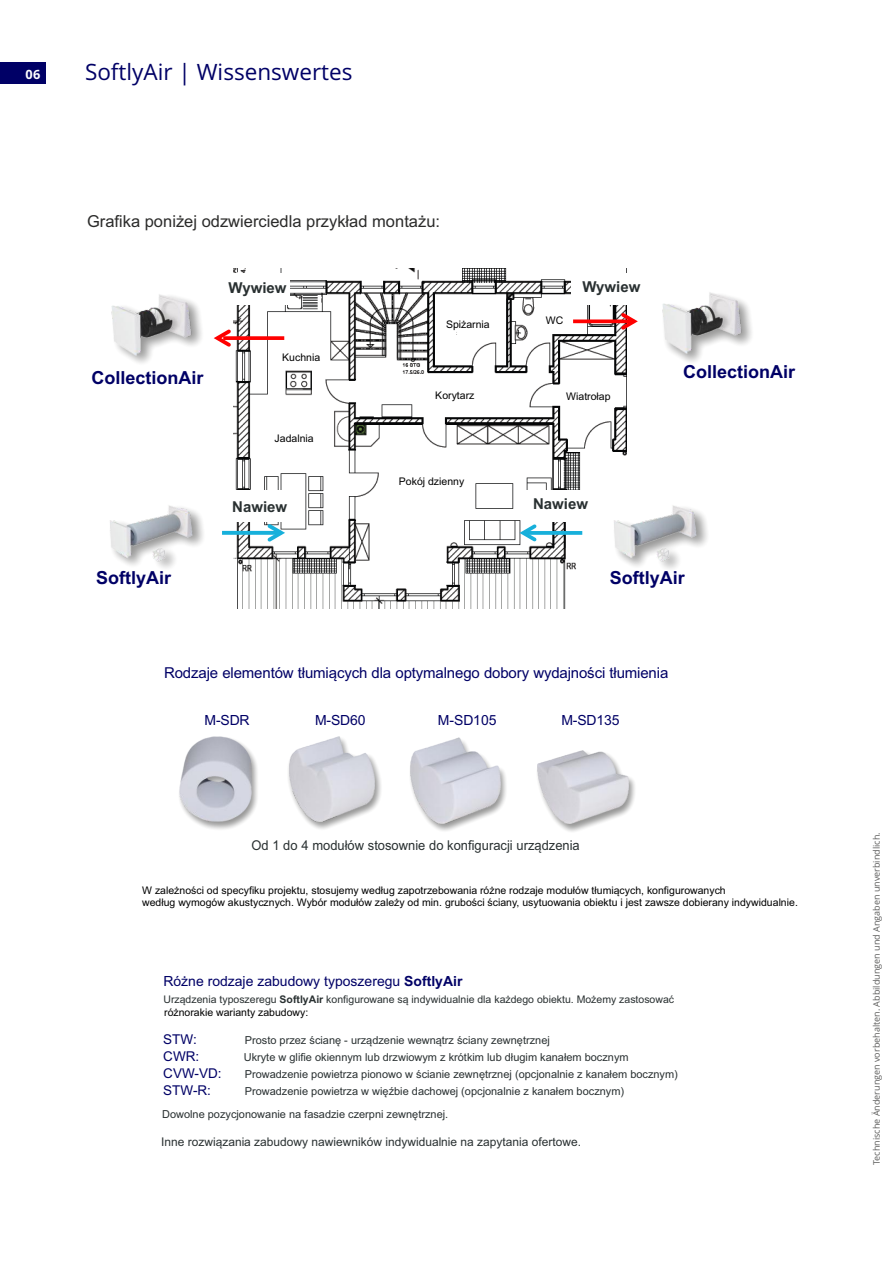
<style>
.page{position:relative;width:893px;height:1263px;background:#fff}
.page>*{position:absolute;margin:0;border:0;box-sizing:border-box;transform-origin:0 0}
.t1{font:22.5px "Open Sans";color:#006}
.t2{font:700 18px "Arial";color:#006}
.t3{font:16.5px "Arial";color:#2b2b2a}
.t4{font:15px "Arial";letter-spacing:-.01em;color:#006}
.t5{font:700 15px "Arial";color:#293031}
.t6{font:13.95px "Arial";color:#006}
.t7{font:13.5px "Arial";color:#293031;scale:.96 1}
.t8{font:13.5px "Arial";color:#006}
.t9{font:700 12.75px "Open Sans";color:#fff}
.t10{font:12px "Arial";color:#293031}
.t11{font:10.95px/23.4px "Arial";color:#293031}
.t12{font:10.5px/11.7px "Arial";color:#000}
.t13{font:10.5px "Arial";color:#293031}
.t14{font:9px "Open Sans";color:#5c5c5b}
.s1{font-weight:700}
</style>
<div class="page">
<img style="left:234px;top:269px;width:392px;height:339px">
<svg style="left:213px;top:329px;width:18px;height:18px"></svg>
<svg style="left:222px;top:531px;width:42px;height:4px"></svg>
<svg style="left:264px;top:521px;width:25px;height:24px"></svg>
<svg style="left:540px;top:531px;width:42px;height:4px"></svg>
<svg style="left:516px;top:521px;width:24px;height:24px"></svg>
<svg style="left:573px;top:319px;width:45px;height:4px"></svg>
<svg style="left:618px;top:310px;width:20px;height:23px"></svg>
<div style="left:571px;top:273px;width:65px;height:31px;background:#fff"></div>
<img style="left:662px;top:292px;width:90px;height:67px">
<div style="left:611px;top:503px;width:99px;height:72px;background:#2b2b2a;opacity:.5"></div>
<img style="left:603px;top:498px;width:106px;height:66px">
<img style="left:111px;top:294px;width:91px;height:67px">
<img style="left:110px;top:505px;width:93px;height:59px">
<div style="left:225px;top:273px;width:65px;height:32px;background:#fff"></div>
<div style="left:221px;top:490px;width:65px;height:32px;background:#fff"></div>
<div style="left:522px;top:490px;width:65px;height:32px;background:#fff"></div>
<div style="left:286px;top:357px;width:42px;height:10px;background:#fff"></div>
<div style="left:279px;top:445px;width:42px;height:9px;background:#fff"></div>
<svg style="left:223px;top:336px;width:61px;height:4px"></svg>
<div style="left:0;top:62px;width:46px;height:22px;background:#006"></div>
<div style="left:286px;top:736px;width:97px;height:96px;background:#2b2b2a;opacity:.5"></div>
<img style="left:289px;top:736px;width:86px;height:85px">
<div style="left:176px;top:736px;width:83px;height:96px;background:#2b2b2a;opacity:.5"></div>
<img style="left:179px;top:736px;width:72px;height:85px">
<div style="left:408px;top:737px;width:101px;height:97px;background:#2b2b2a;opacity:.5"></div>
<img style="left:411px;top:738px;width:89px;height:85px">
<div style="left:534px;top:749px;width:103px;height:85px;background:#2b2b2a;opacity:.5"></div>
<img style="left:538px;top:750px;width:91px;height:74px">
<p class="t9" style="left:26px;top:69px;width:16px">06</p>
<h1 class="t1" style="left:85px;top:63px;width:269px">SoftlyAir | Wissenswertes</h1>
<h3 class="t3" style="left:87px;top:215px;width:355px">Grafika poniżej odzwierciedla przykład montażu:</h3>
<h3 class="t5" style="left:228px;top:282px;width:60px">Wywiew</h3>
<h3 class="t5" style="left:582px;top:281px;width:60px">Wywiew</h3>
<p class="t12" style="left:282px;top:352px;width:39px">Kuchnia</p>
<p class="t12" style="left:446px;top:320px;width:45px">Spiżarnia</p>
<p class="t12" style="left:546px;top:316px;width:19px">WC</p>
<h2 class="t2" style="left:91px;top:371px;width:114px">CollectionAir</h2>
<h2 class="t2" style="left:683px;top:365px;width:114px">CollectionAir</h2>
<p class="t12" style="left:275px;top:433px;width:41px">Jadalnia</p>
<p class="t12" style="left:435px;top:390px;width:41px">Korytarz</p>
<p class="t12" style="left:566px;top:392px;width:46px">Wiatrołap</p>
<p class="t12" style="left:399px;top:476px;width:67px">Pokój dzienny</p>
<h3 class="t5" style="left:232px;top:501px;width:57px">Nawiew</h3>
<h3 class="t5" style="left:533px;top:498px;width:57px">Nawiew</h3>
<h2 class="t2" style="left:96px;top:571px;width:77px">SoftlyAir</h2>
<h2 class="t2" style="left:610px;top:571px;width:77px">SoftlyAir</h2>
<h3 class="t4" style="left:164px;top:667px;width:506px">Rodzaje elementów tłumiących dla optymalnego dobory wydajności tłumienia</h3>
<p class="t6" style="left:205px;top:715px;width:46px">M-SDR</p>
<p class="t6" style="left:315px;top:715px;width:52px">M-SD60</p>
<p class="t6" style="left:438px;top:715px;width:60px">M-SD105</p>
<p class="t6" style="left:562px;top:715px;width:60px">M-SD135</p>
<p class="t7" style="left:251px;top:841px;width:344px">Od 1 do 4 modułów stosownie do konfiguracji urządzenia</p>
<p class="t14" style="left:873px;top:1165px;width:334px;rotate:-90deg">Technische Änderungen vorbehalten. Abbildungen und Angaben unverbindlich.</p>
<p class="t12" style="left:142px;top:886px;width:657px">W zależności od specyfiku projektu, stosujemy według zapotrzebowania różne rodzaje modułów tłumiących, konfigurowanych<br>według wymogów akustycznych. Wybór modułów zależy od min. grubości ściany, usytuowania obiektu i jest zawsze dobierany indywidualnie.</p>
<p class="t6" style="left:163px;top:976px;width:300px">Różne rodzaje zabudowy typoszeregu <span class="s1">SoftlyAir</span></p>
<p class="t13" style="left:163px;top:996px;width:512px">Urządzenia typoszeregu <span class="s1">SoftlyAir</span> konfigurowane są indywidualnie dla każdego obiektu. Możemy zastosować</p>
<p class="t8" style="left:163px;top:1034px;width:35px">STW:</p>
<p class="t11" style="left:245px;top:1029px;width:307px">Prosto przez ścianę - urządzenie wewnątrz ściany zewnętrznej</p>
<p class="t8" style="left:163px;top:1051px;width:37px">CWR:</p>
<p class="t11" style="left:244px;top:1046px;width:386px">Ukryte w glifie okiennym lub drzwiowym z krótkim lub długim kanałem bocznym</p>
<p class="t8" style="left:163px;top:1068px;width:60px">CVW-VD:</p>
<p class="t11" style="left:245px;top:1063px;width:435px">Prowadzenie powietrza pionowo w ścianie zewnętrznej (opcjonalnie z kanałem bocznym)</p>
<p class="t8" style="left:163px;top:1085px;width:49px">STW-R:</p>
<p class="t12" style="left:164px;top:1007px;width:146px">różnorakie warianty zabudowy:</p>
<p class="t11" style="left:162px;top:1080px;width:464px;text-indent:83px">Prowadzenie powietrza w więźbie dachowej (opcjonalnie z kanałem bocznym)<br>Dowolne pozycjonowanie na fasadzie czerpni zewnętrznej.</p>
<p class="t10" style="left:161px;top:1137px;width:421px">Inne rozwiązania zabudowy nawiewników indywidualnie na zapytania ofertowe.</p>
</div>
